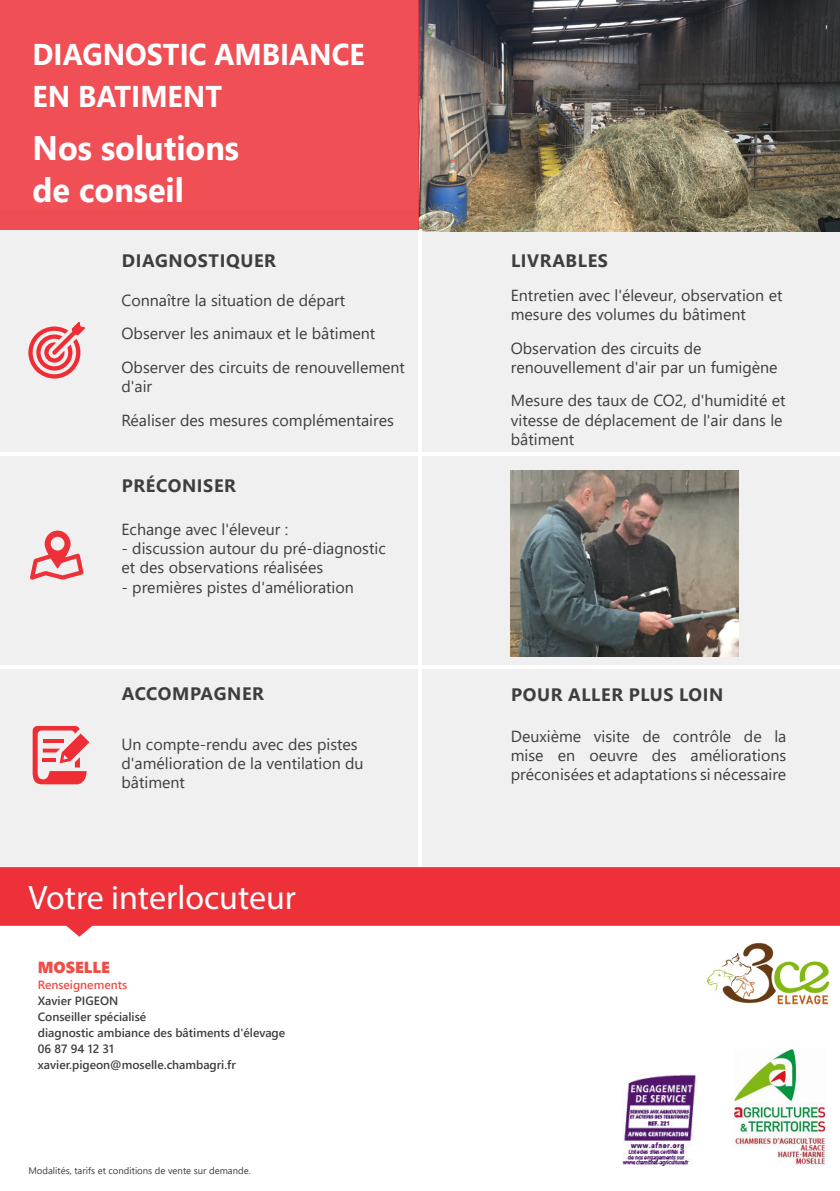
<style>
.page{position:relative;width:840px;height:1191px;background:#fff}
.page>*{position:absolute;margin:0;border:0;box-sizing:border-box;transform-origin:0 0}
.t1{font:700 34px "Segoe UI";color:#fff;scale:.95 1}
.t2{font:34px "Myriad Pro";color:#fff}
.t3{font:700 30px "Segoe UI";color:#fff;scale:.95 1}
.t4{font:700 18px "Segoe UI";letter-spacing:.035em;color:#3e3e3f}
.t5{font:16px/19.2px "Segoe UI";color:#3e3e3f}
.t6{font:16px "Segoe UI Black";color:#ef4e46}
.t7{font:600 12px "Segoe UI";color:#3e3e3f}
.t8{font:600 12px "Segoe UI";color:#ef4e46}
.t9{font:9.6px "Segoe UI";color:#3e3e3f}
</style>
<div class="page">
<div style="left:0;top:210px;width:839px;height:693px;background:#f0f0f0"></div>
<img style="left:418px;top:0;width:421px;height:231px">
<hr style="left:418px;top:230px;width:3px;height:748px;background:#fff">
<hr style="left:0;top:452px;width:839px;height:4px;background:#fff">
<hr style="left:0;top:665px;width:839px;height:3px;background:#fff">
<div style="left:0;top:0;width:418px;height:230px;background:#f04f56"></div>
<svg style="left:30px;top:530px;width:54px;height:49px"></svg>
<svg style="left:28px;top:322px;width:57px;height:56px"></svg>
<svg style="left:33px;top:726px;width:56px;height:58px"></svg>
<svg style="left:0;top:867px;width:839px;height:69px;background:#f04e55"></svg>
<img style="left:510px;top:471px;width:228px;height:186px">
<img style="left:730px;top:1048px;width:98px;height:118px">
<img style="left:706px;top:942px;width:124px;height:63px">
<img style="left:622px;top:1074px;width:74px;height:91px">
<p class="t3" style="left:33px;top:26px;width:351px">DIAGNOSTIC AMBIANCE</p>
<p class="t3" style="left:33px;top:68px;width:201px">EN BATIMENT</p>
<p class="t1" style="left:33px;top:116px;width:219px">Nos solutions</p>
<p class="t1" style="left:33px;top:158px;width:161px">de conseil</p>
<p class="t4" style="left:122px;top:244px;width:156px">DIAGNOSTIQUER</p>
<p class="t5" style="left:121px;top:289px;width:225px">Connaître la situation de départ</p>
<p class="t5" style="left:121px;top:322px;width:255px">Observer les animaux et le bâtiment</p>
<p class="t5" style="left:121px;top:356px;width:285px">Observer des circuits de renouvellement d'air</p>
<p class="t5" style="left:121px;top:409px;width:274px">Réaliser des mesures complémentaires</p>
<p class="t4" style="left:122px;top:468px;width:116px">PRÉCONISER</p>
<p class="t5" style="left:121px;top:518px;width:168px">Echange avec l'éleveur :</p>
<p class="t5" style="left:121px;top:537px;width:265px">- discussion autour du pré-diagnostic et des observations réalisées</p>
<p class="t5" style="left:121px;top:576px;width:234px">- premières pistes d'amélioration</p>
<p class="t4" style="left:122px;top:677px;width:144px">ACCOMPAGNER</p>
<p class="t5" style="left:121px;top:733px;width:243px">Un compte-rendu avec des pistes d'amélioration de la ventilation du bâtiment</p>
<p class="t2" style="left:28px;top:876px;width:269px">Votre interlocuteur</p>
<p class="t6" style="left:38px;top:956px;width:74px">MOSELLE</p>
<p class="t8" style="left:38px;top:973px;width:91px">Renseignements</p>
<p class="t7" style="left:38px;top:989px;width:82px">Xavier PIGEON</p>
<p class="t7" style="left:38px;top:1005px;width:110px">Conseiller spécialisé</p>
<p class="t7" style="left:38px;top:1021px;width:249px">diagnostic ambiance des bâtiments d'élevage</p>
<p class="t7" style="left:38px;top:1037px;width:78px">06 87 94 12 31</p>
<p class="t7" style="left:38px;top:1053px;width:199px">xavier.pigeon@moselle.chambagri.fr</p>
<p class="t9" style="left:28px;top:1161px;width:224px">Modalités, tarifs et conditions de vente sur demande.</p>
<p class="t4" style="left:511px;top:244px;width:98px">LIVRABLES</p>
<p class="t5" style="left:510px;top:284px;width:273px">Entretien avec l'éleveur, observation et mesure des volumes du bâtiment</p>
<p class="t5" style="left:510px;top:337px;width:268px">Observation des circuits de renouvellement d'air par un fumigène</p>
<p class="t5" style="left:510px;top:390px;width:276px">Mesure des taux de CO2, d'humidité et vitesse de déplacement de l'air dans le bâtiment</p>
<p class="t4" style="left:511px;top:677px;width:214px">POUR ALLER PLUS LOIN</p>
<p class="t5" style="left:510px;top:725px;width:277px;text-align:justify">Deuxième visite de contrôle de la mise en oeuvre des améliorations préconisées et adaptations si nécessaire</p>
</div>
